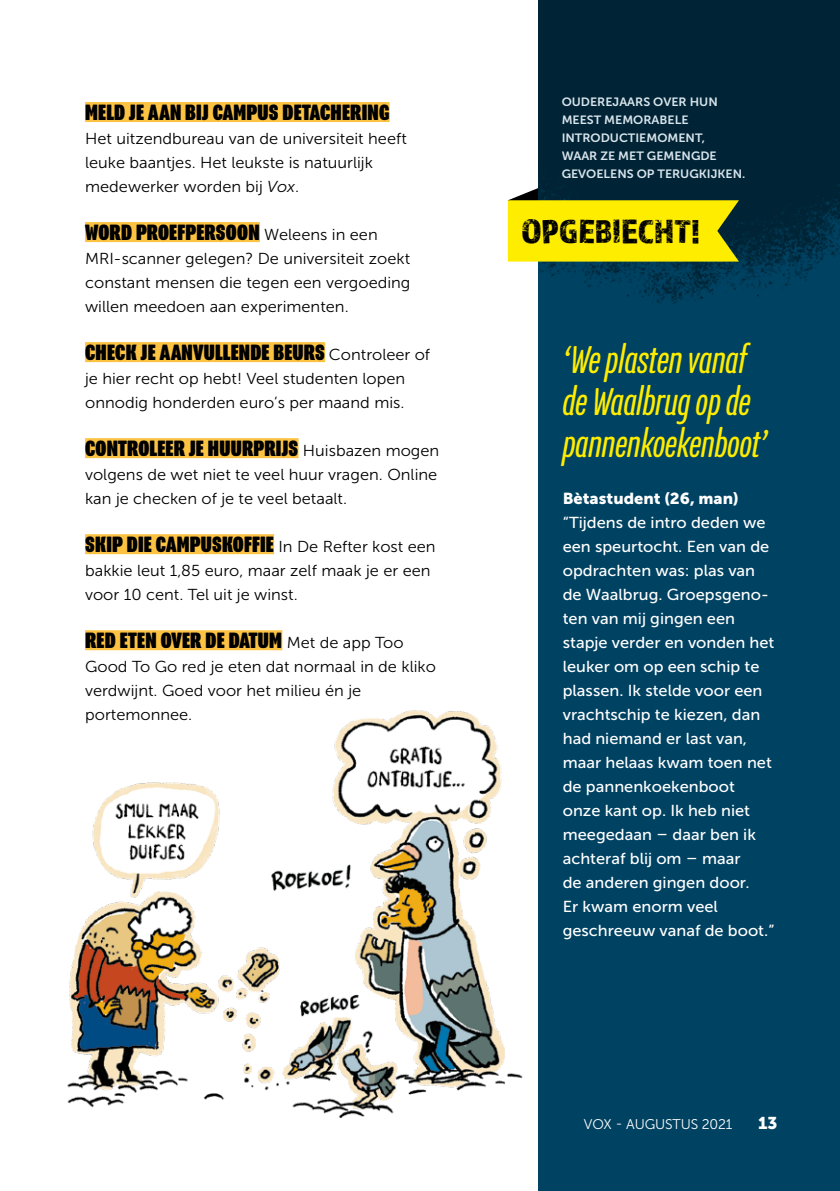
<style>
.page{position:relative;width:840px;height:1191px;background:#fff}
.page>*{position:absolute;margin:0;border:0;box-sizing:border-box;transform-origin:0 0}
.t1{font:italic 42px/42px "Program Nar OT";color:#ffed00}
.t2{font:34.6px "Almaq Rough";color:#000}
.t3{font:900 24px "Program Nar OT";letter-spacing:.01em;color:#000;scale:1.04 1}
.t4{font:17px "Museo Sans 900";color:#fff}
.t5{font:15.8px/24px "Museo Sans 300";color:#000;scale:1.04 1}
.t6{font:15.8px/24px "Museo Sans 500";color:#fff;scale:1.04 1}
.t7{font:15.8px "Museo Sans 900";color:#fff;scale:1.04 1}
.t8{font:14px "Museo Sans 300";letter-spacing:-.01em;color:#fff}
.t9{font:12px/18px "Museo Sans 700";color:#d9e5ec;scale:1.04 1}
.s1{font-style:italic}
.s2{font-family:"Museo Sans 300";font-weight:400;font-size:15.8px}
</style>
<div class="page">
<img style="left:67px;top:710px;width:456px;height:409px">
<div style="left:538px;top:0;width:301px;height:1191px;background:#004262"></div>
<img style="left:538px;top:0;width:301px;height:304px">
<svg style="left:507px;top:185px;width:231px;height:77px;background:#c6c010"></svg>
<div style="left:85px;top:102px;width:304px;height:20px;background:#fcc343"></div>
<div style="left:85px;top:222px;width:175px;height:20px;background:#fcc343"></div>
<div style="left:85px;top:342px;width:240px;height:20px;background:#fcc343"></div>
<div style="left:85px;top:438px;width:213px;height:20px;background:#fcc343"></div>
<div style="left:85px;top:534px;width:189px;height:20px;background:#fcc343"></div>
<div style="left:85px;top:630px;width:197px;height:20px;background:#fcc343"></div>
<h3 class="t3" style="left:85px;top:98px;width:294px">MELD JE AAN BIJ CAMPUS DETACHERING</h3>
<p class="t5" style="left:85px;top:127px;width:311px">Het uitzendbureau van de universiteit heeft leuke baantjes. Het leukste is natuurlijk medewerker worden bij <span class="s1">Vox</span>.</p>
<h3 class="t3" style="left:85px;top:218px;width:283px">WORD PROEFPERSOON <span class="s2">Weleens in een</span></h3>
<p class="t5" style="left:85px;top:247px;width:314px;text-align:justify">MRI-scanner gelegen? De universiteit zoekt constant mensen die tegen een vergoeding willen meedoen aan experimenten.</p>
<h3 class="t3" style="left:85px;top:338px;width:333px">CHECK JE AANVULLENDE BEURS <span class="s2">Controleer of</span></h3>
<p class="t5" style="left:85px;top:367px;width:309px">je hier recht op hebt! Veel studenten lopen onnodig honderden euro’s per maand mis.</p>
<h3 class="t3" style="left:85px;top:434px;width:342px">CONTROLEER JE HUURPRIJS <span class="s2">Huisbazen mogen</span></h3>
<p class="t5" style="left:85px;top:463px;width:340px">volgens de wet niet te veel huur vragen. Online kan je checken of je te veel betaalt.</p>
<h3 class="t3" style="left:85px;top:530px;width:338px">SKIP DIE CAMPUSKOFFIE <span class="s2">In De Refter kost een</span></h3>
<p class="t5" style="left:85px;top:559px;width:333px">bakkie leut 1,85 euro, maar zelf maak je er een voor 10 cent. Tel uit je winst.</p>
<h3 class="t3" style="left:85px;top:626px;width:307px">RED ETEN OVER DE DATUM <span class="s2">Met de app Too</span></h3>
<p class="t5" style="left:85px;top:655px;width:338px">Good To Go red je eten dat normaal in de kliko verdwijnt. Goed voor het milieu én je portemonnee.</p>
<p class="t9" style="left:561px;top:93px;width:178px">OUDEREJAARS OVER HUN<br>MEEST MEMORABELE<br>INTRODUCTIEMOMENT,<br>WAAR ZE MET GEMENGDE<br>GEVOELENS OP TERUGKIJKEN.</p>
<h2 class="t2" style="left:521px;top:211px;width:180px">OPGEBIECHT!</h2>
<h1 class="t1" style="left:562px;top:339px;width:206px">‘We plasten vanaf de Waalbrug op de pannenkoekenboot’</h1>
<p class="t7" style="left:562px;top:489px;width:170px">Bètastudent (26, man)</p>
<p class="t6" style="left:562px;top:511px;width:205px">“Tijdens de intro deden we een speurtocht. Een van de opdrachten was: plas van de Waalbrug. Groepsgeno&shy;ten van mij gingen een stapje verder en vonden het leuker om op een schip te plassen. Ik stelde voor een vrachtschip te kiezen, dan had niemand er last van, maar helaas kwam toen net de pannenkoekenboot onze kant op. Ik heb niet meegedaan – daar ben ik achteraf blij om – maar<br>de anderen gingen door.<br>Er kwam enorm veel geschreeuw vanaf de boot.”</p>
<p class="t8" style="left:583px;top:1116px;width:150px">VOX - AUGUSTUS 2021</p>
<p class="t4" style="left:757px;top:1113px;width:21px">13</p>
</div>
